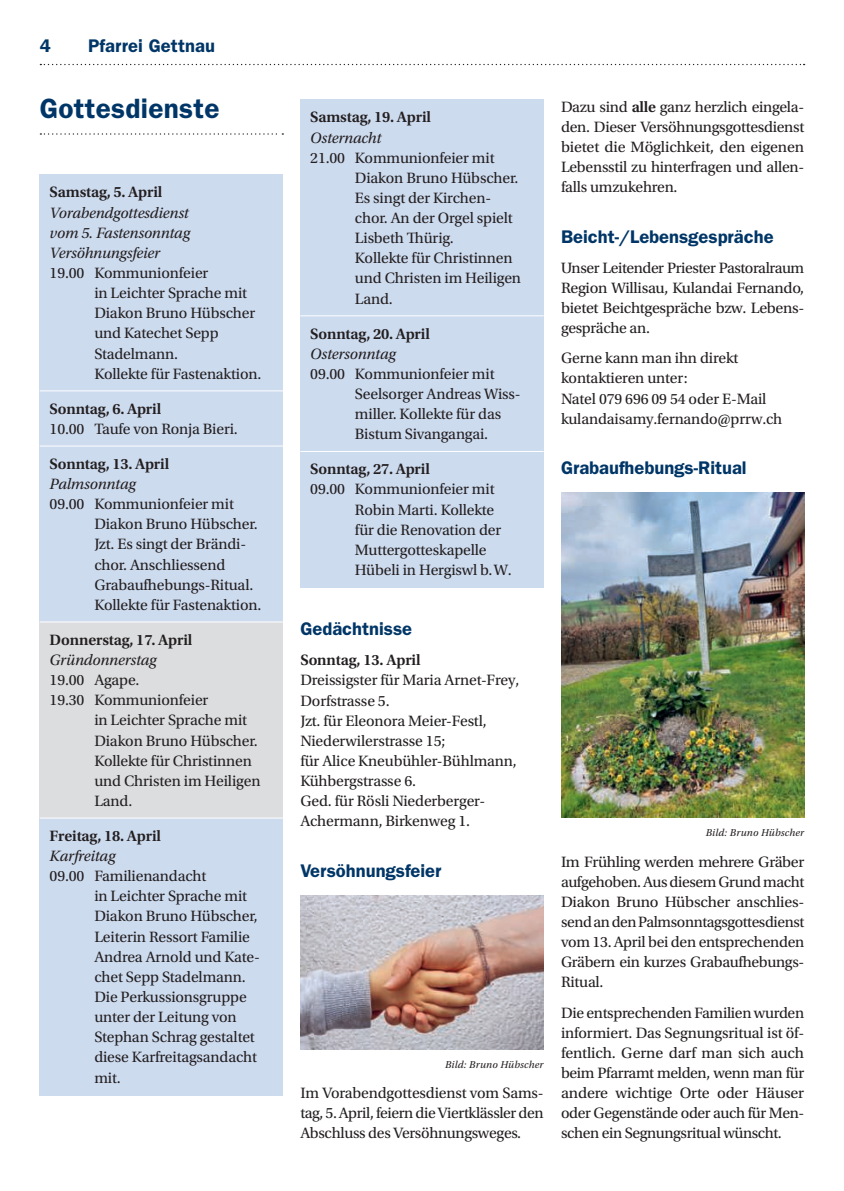
<style>
.page{position:relative;width:844px;height:1191px;background:#fff}
.page>*{position:absolute;margin:0;border:0;box-sizing:border-box;transform-origin:0 0}
.t1{font:600 28px "ITC Franklin Gothic Std";letter-spacing:.01em;color:#003667}
.t2{font:600 18.38px "ITC Franklin Gothic Std";color:#003667}
.t3{font:15.75px/20.1px "Utopia Std";letter-spacing:-.01em;color:#231f20}
.t4{font:600 15.75px "Utopia Std";letter-spacing:-.01em;color:#231f20}
.t5{font:italic 15.75px/20.1px "Utopia Std";letter-spacing:-.01em;color:#231f20;text-align:justify}
.t6{font:italic 10.5px "Utopia Std";letter-spacing:.02em;color:#231f20}
.s1{font-weight:600}
</style>
<div class="page">
<svg style="left:40px;top:64px;width:764px;height:1px"></svg>
<svg style="left:40px;top:133px;width:243px;height:2px"></svg>
<div style="left:40px;top:174px;width:243px;height:921px;background:#dcdddf"></div>
<div style="left:300px;top:99px;width:243px;height:489px;background:#cddbef"></div>
<hr style="left:300px;top:315px;width:243px;height:1px;background:#fff">
<hr style="left:300px;top:451px;width:243px;height:1px;background:#fff">
<img style="left:300px;top:895px;width:243px;height:154px">
<img style="left:561px;top:493px;width:243px;height:324px">
<div style="left:40px;top:174px;width:243px;height:448px;background:#cddbef"></div>
<div style="left:40px;top:818px;width:243px;height:277px;background:#cddbef"></div>
<hr style="left:40px;top:390px;width:243px;height:1px;background:#fff">
<hr style="left:40px;top:445px;width:243px;height:1px;background:#fff">
<hr style="left:40px;top:621px;width:243px;height:1px;background:#fff">
<hr style="left:40px;top:817px;width:243px;height:1px;background:#fff">
<p class="t2" style="left:40px;top:35px;width:13px">4</p>
<p class="t2" style="left:88px;top:35px;width:128px">Pfarrei Gettnau</p>
<h1 class="t1" style="left:40px;top:92px;width:181px">Gottesdienste</h1>
<p class="t4" style="left:50px;top:183px;width:114px">Samstag, 5. April</p>
<p class="t5" style="left:50px;top:203px;width:142px">Vorabendgottesdienst vom 5. Fastensonntag Versöhnungsfeier</p>
<p class="t3" style="left:94px;top:263px;width:168px;text-indent:-45px">19.00 Kommunionfeier<br>in Leichter Sprache mit<br>Diakon Bruno Hübscher und Katechet Sepp<br>Stadelmann.<br>Kollekte für Fastenaktion.</p>
<p class="t4" style="left:50px;top:400px;width:113px">Sonntag, 6. April</p>
<p class="t3" style="left:50px;top:419px;width:190px">10.00 Taufe von Ronja Bieri.</p>
<p class="t4" style="left:50px;top:455px;width:121px">Sonntag, 13. April</p>
<p class="t5" style="left:50px;top:474px;width:88px">Palmsonntag</p>
<p class="t3" style="left:94px;top:494px;width:168px;text-indent:-45px">09.00 Kommunionfeier mit<br>Diakon Bruno Hübscher.<br>Jzt. Es singt der Brändi&shy;chor. Anschliessend<br>Grabaufhebungs-Ritual.<br>Kollekte für Fastenaktion.</p>
<p class="t4" style="left:50px;top:631px;width:144px">Donnerstag, 17. April</p>
<p class="t5" style="left:50px;top:650px;width:108px">Gründonnerstag</p>
<p class="t3" style="left:50px;top:670px;width:91px">19.00 Agape.</p>
<p class="t3" style="left:50px;top:690px;width:160px">19.30 Kommunionfeier</p>
<p class="t3" style="left:94px;top:710px;width:154px">in Leichter Sprache mit</p>
<p class="t3" style="left:94px;top:730px;width:165px">Diakon Bruno Hübscher.</p>
<p class="t3" style="left:94px;top:750px;width:159px">Kollekte für Christinnen</p>
<p class="t3" style="left:94px;top:771px;width:168px">und Christen im Heiligen</p>
<p class="t3" style="left:94px;top:791px;width:39px">Land.</p>
<p class="t4" style="left:50px;top:827px;width:113px">Freitag, 18. April</p>
<p class="t5" style="left:50px;top:846px;width:67px">Karfreitag</p>
<p class="t3" style="left:94px;top:866px;width:167px;text-indent:-45px">09.00 Familienandacht<br>in Leichter Sprache mit<br>Diakon Bruno Hübscher,<br>Leiterin Ressort Familie<br>Andrea Arnold und Kate&shy;chet Sepp Stadelmann.<br>Die Perkussionsgruppe unter der Leitung von<br>Stephan Schrag gestaltet diese Karfreitagsandacht mit.</p>
<p class="t4" style="left:310px;top:108px;width:122px">Samstag, 19. April</p>
<p class="t5" style="left:310px;top:128px;width:72px">Osternacht</p>
<p class="t3" style="left:355px;top:148px;width:168px;text-indent:-45px">21.00 Kommunionfeier mit<br>Diakon Bruno Hübscher.<br>Es singt der Kirchen&shy;chor. An der Orgel spielt<br>Lisbeth Thürig.<br>Kollekte für Christinnen und Christen im Heiligen<br>Land.</p>
<p class="t4" style="left:310px;top:325px;width:121px">Sonntag, 20. April</p>
<p class="t5" style="left:310px;top:344px;width:87px">Ostersonntag</p>
<p class="t3" style="left:355px;top:364px;width:167px;text-indent:-45px">09.00 Kommunionfeier mit<br>Seelsorger Andreas Wiss&shy;miller. Kollekte für das<br>Bistum Sivangangai.</p>
<p class="t4" style="left:310px;top:460px;width:121px">Sonntag, 27. April</p>
<p class="t3" style="left:355px;top:479px;width:158px;text-indent:-45px">09.00 Kommunionfeier mit<br>Robin Marti. Kollekte für die Renovation der<br>Muttergotteskapelle<br>Hübeli in Hergiswl b.W.</p>
<p class="t3" style="left:561px;top:97px;width:245px;text-align:justify">Dazu sind <span class="s1">alle</span> ganz herzlich eingela&shy;den. Dieser Versöhnungsgottesdienst bietet die Möglichkeit, den eigenen Lebensstil zu hinterfragen und allen&shy;falls umzukehren.</p>
<p class="t2" style="left:561px;top:225px;width:214px">Beicht-/Lebensgespräche</p>
<p class="t3" style="left:561px;top:258px;width:245px;text-align:justify">Unser Leitender Priester Pastoralraum Region Willisau, Kulandai Fernando, bietet Beichtgespräche bzw. Lebens&shy;gespräche an.</p>
<p class="t3" style="left:561px;top:348px;width:223px">Gerne kann man ihn direkt kontaktieren unter:<br>Natel 079 696 09 54 oder E-Mail kulandaisamy.fernando@prrw.ch</p>
<p class="t2" style="left:561px;top:457px;width:187px">Grabaufhebungs-Ritual</p>
<p class="t2" style="left:300px;top:618px;width:113px">Gedächtnisse</p>
<p class="t4" style="left:300px;top:651px;width:122px">Sonntag, 13. April</p>
<p class="t3" style="left:300px;top:670px;width:220px">Dreissigster für Maria Arnet-Frey,<br>Dorfstrasse 5.<br>Jzt. für Eleonora Meier-Festl,<br>Niederwilerstrasse 15;<br>für Alice Kneubühler-Bühlmann,<br>Kühbergstrasse 6.<br>Ged. für Rösli Niederberger-<br>Achermann, Birkenweg 1.</p>
<p class="t2" style="left:300px;top:859px;width:143px">Versöhnungsfeier</p>
<p class="t6" style="left:445px;top:1058px;width:100px">Bild: Bruno Hübscher</p>
<p class="t3" style="left:300px;top:1083px;width:245px;text-align:justify">Im Vorabendgottesdienst vom Sams&shy;tag, 5. April, feiern die Viertklässler den Abschluss des Versöhnungsweges.</p>
<p class="t6" style="left:705px;top:827px;width:100px">Bild: Bruno Hübscher</p>
<p class="t3" style="left:561px;top:851px;width:245px;text-align:justify">Im Frühling werden mehrere Gräber aufgehoben. Aus diesem Grund macht Diakon Bruno Hübscher anschlies&shy;send an den Palmsonntagsgottesdienst vom 13. April bei den entsprechenden Gräbern ein kurzes Grabaufhebungs-Ritual.</p>
<p class="t3" style="left:561px;top:1002px;width:245px;text-align:justify">Die entsprechenden Familien wurden informiert. Das Segnungsritual ist öf&shy;fentlich. Gerne darf man sich auch beim Pfarramt melden, wenn man für andere wichtige Orte oder Häuser oder Gegenstände oder auch für Men&shy;schen ein Segnungsritual wünscht.</p>
</div>
